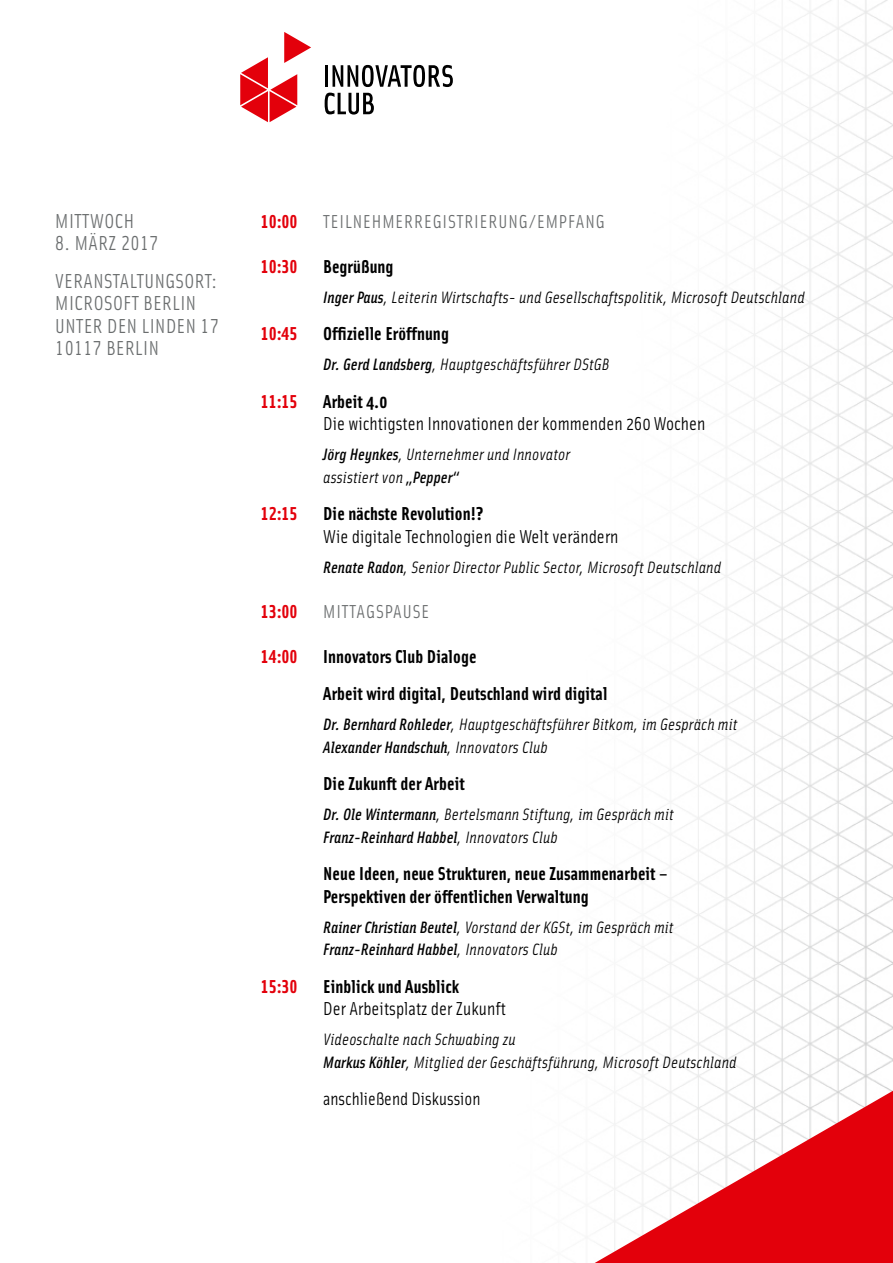
<style>
.page{position:relative;width:893px;height:1263px;background:#fff}
.page>*{position:absolute;margin:0;border:0;box-sizing:border-box;transform-origin:0 0}
.t1{font:20.25px/22.5px "Solex Regular Lining";letter-spacing:.025em;color:#6a6d6e}
.t2{font:700 18.75px/37.5px "Solex";letter-spacing:.005em;color:#000}
.t3{font:18.75px "Solex";color:#000}
.t4{font:18.75px "Solex Regular Lining";letter-spacing:.05em;color:#6a6d6e}
.t5{font:18.75px "Solex Bold Lining";color:#e3000b}
.t6{font:18.3px "Solex";color:#000}
.t7{font:italic 16.5px/22.5px "Solex";letter-spacing:.01em;color:#000}
.s1{font-weight:500}
</style>
<div class="page">
<img style="left:267px;top:0;width:626px;height:1091px">
<svg style="left:595px;top:1091px;width:298px;height:172px"></svg>
<div style="left:240px;top:32px;width:213px;height:90px;background:#fff"></div>
<svg style="left:240px;top:32px;width:71px;height:90px"></svg>
<hr style="left:325px;top:65px;width:3px;height:22px;background:#000">
<svg style="left:333px;top:65px;width:120px;height:22px"></svg>
<svg style="left:325px;top:93px;width:49px;height:22px"></svg>
<p class="t1" style="left:55px;top:209px;width:80px">MITTWOCH</p>
<p class="t1" style="left:55px;top:224px;width:164px;line-height:37.5px">8. MÄRZ 2017<br>VERANSTALTUNGSORT:</p>
<p class="t1" style="left:55px;top:291px;width:165px">MICROSOFT BERLIN<br>UNTER DEN LINDEN 17<br>10117 BERLIN</p>
<p class="t5" style="left:261px;top:209px;width:38px">10:00</p>
<p class="t4" style="left:323px;top:209px;width:283px">TEILNEHMERREGISTRIERUNG/EMPFANG</p>
<p class="t5" style="left:261px;top:254px;width:38px">10:30</p>
<p class="t2" style="left:323px;top:246px;width:72px">Begrüßung</p>
<p class="t7" style="left:323px;top:285px;width:483px"><span class="s1">Inger Paus</span>, Leiterin Wirtschafts- und Gesellschaftspolitik, Microsoft Deutschland</p>
<p class="t5" style="left:261px;top:321px;width:38px">10:45</p>
<p class="t2" style="left:323px;top:314px;width:127px">Offizielle Eröffnung</p>
<p class="t7" style="left:323px;top:353px;width:288px"><span class="s1">Dr. Gerd Landsberg</span>, Hauptgeschäftsführer DStGB</p>
<p class="t5" style="left:261px;top:389px;width:38px">11:15</p>
<p class="t2" style="left:323px;top:381px;width:66px">Arbeit 4.0</p>
<p class="t3" style="left:323px;top:412px;width:384px">Die wichtigsten Innovationen der kommenden 260 Wochen</p>
<p class="t7" style="left:323px;top:443px;width:248px"><span class="s1">Jörg Heynkes</span>, Unternehmer und Innovator assistiert von <span class="s1">„Pepper“</span></p>
<p class="t5" style="left:261px;top:501px;width:38px">12:15</p>
<p class="t2" style="left:323px;top:494px;width:162px">Die nächste Revolution!?</p>
<p class="t3" style="left:323px;top:524px;width:297px">Wie digitale Technologien die Welt verändern</p>
<p class="t7" style="left:323px;top:555px;width:400px"><span class="s1">Renate Radon</span>, Senior Director Public Sector, Microsoft Deutschland</p>
<p class="t5" style="left:261px;top:599px;width:38px">13:00</p>
<p class="t4" style="left:323px;top:599px;width:107px">MITTAGSPAUSE</p>
<p class="t5" style="left:261px;top:644px;width:38px">14:00</p>
<p class="t2" style="left:323px;top:636px;width:286px">Innovators Club Dialoge<br>Arbeit wird digital, Deutschland wird digital</p>
<p class="t7" style="left:323px;top:713px;width:416px"><span class="s1">Dr. Bernhard Rohleder</span>, Hauptgeschäftsführer Bitkom, im Gespräch mit<br><span class="s1">Alexander Handschuh</span>, Innovators Club</p>
<p class="t2" style="left:323px;top:764px;width:143px">Die Zukunft der Arbeit</p>
<p class="t7" style="left:323px;top:803px;width:352px"><span class="s1">Dr. Ole Wintermann</span>, Bertelsmann Stiftung, im Gespräch mit<br><span class="s1">Franz-Reinhard Habbel</span>, Innovators Club</p>
<p class="t2" style="left:323px;top:861px;width:346px;line-height:22.5px">Neue Ideen, neue Strukturen, neue Zusammenarbeit –<br>Perspektiven der öffentlichen Verwaltung</p>
<p class="t7" style="left:323px;top:915px;width:352px"><span class="s1">Rainer Christian Beutel</span>, Vorstand der KGSt, im Gespräch mit<br><span class="s1">Franz-Reinhard Habbel</span>, Innovators Club</p>
<p class="t5" style="left:261px;top:974px;width:38px">15:30</p>
<p class="t2" style="left:323px;top:966px;width:137px">Einblick und Ausblick</p>
<p class="t3" style="left:323px;top:997px;width:184px">Der Arbeitsplatz der Zukunft</p>
<p class="t7" style="left:323px;top:1028px;width:415px">Videoschalte nach Schwabing zu<br><span class="s1">Markus Köhler</span>, Mitglied der Geschäftsführung, Microsoft Deutschland</p>
<p class="t6" style="left:323px;top:1087px;width:159px">anschließend Diskussion</p>
</div>
